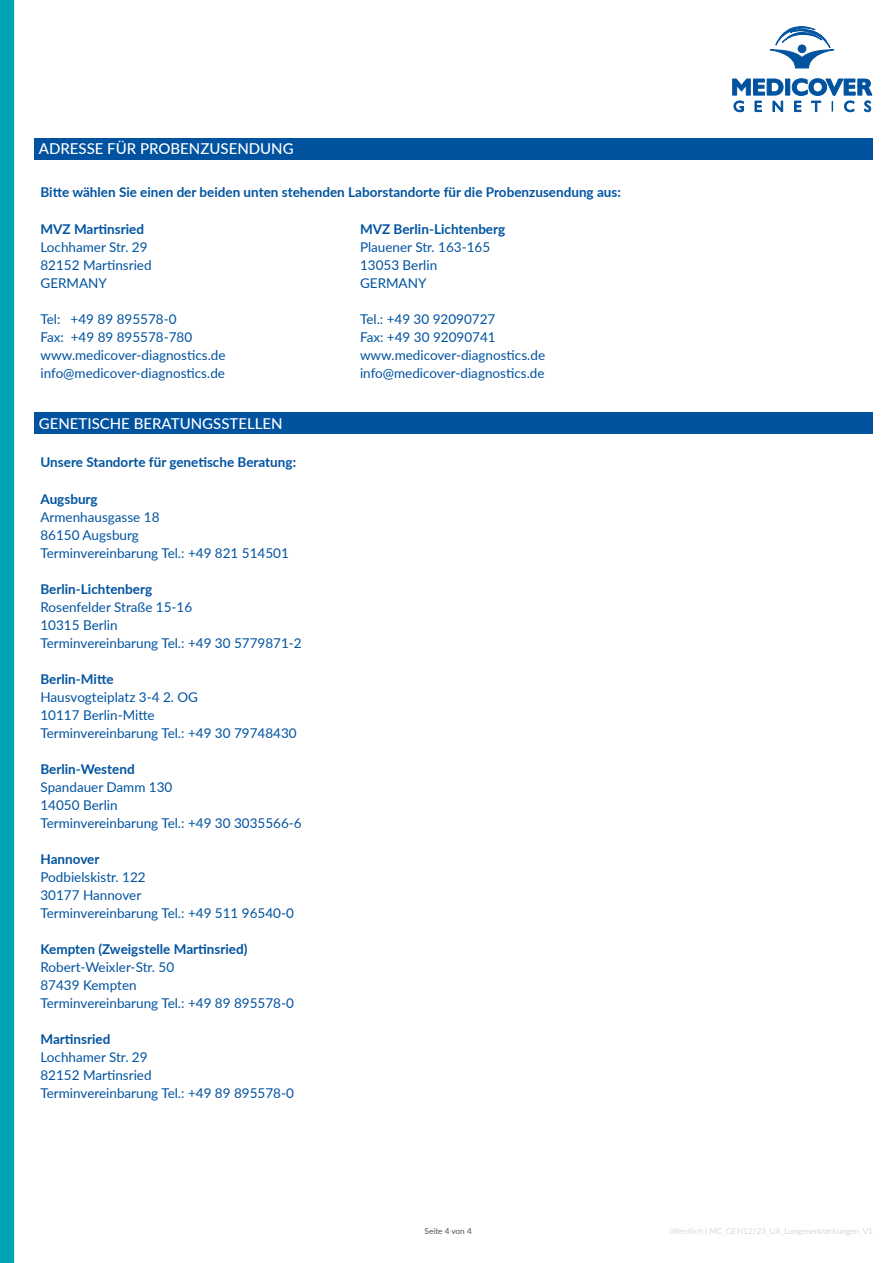
<style>
.page{position:relative;width:893px;height:1263px;background:#fff}
.page>*{position:absolute;margin:0;border:0;box-sizing:border-box;transform-origin:0 0}
.t1{font:500 15px "Lato";color:#fff}
.t2{font:13.5px/18px "Lato";color:#0153a0}
.t3{font:700 13.5px "Lato";color:#0153a0}
.t4{font:300 8.25px "Lato";color:#bcbdc0}
.t5{font:8.25px "Lato";color:#505356}
</style>
<div class="page">
<div style="left:35px;top:138px;width:838px;height:22px;background:#0153a0"></div>
<div style="left:35px;top:412px;width:838px;height:22px;background:#0153a0"></div>
<svg style="left:770px;top:26px;width:64px;height:42px"></svg>
<svg style="left:733px;top:79px;width:139px;height:16px"></svg>
<svg style="left:734px;top:101px;width:9px;height:11px"></svg>
<svg style="left:755px;top:101px;width:6px;height:11px"></svg>
<svg style="left:773px;top:101px;width:10px;height:11px"></svg>
<svg style="left:794px;top:101px;width:7px;height:11px"></svg>
<svg style="left:811px;top:101px;width:10px;height:11px"></svg>
<svg style="left:844px;top:101px;width:10px;height:11px"></svg>
<svg style="left:865px;top:101px;width:6px;height:11px"></svg>
<div style="left:0;top:0;width:14px;height:1263px;background:#00a4b5"></div>
<p class="t1" style="left:39px;top:138px;width:256px">ADRESSE FÜR PROBENZUSENDUNG</p>
<p class="t3" style="left:40px;top:182px;width:582px">Bitte wählen Sie einen der beiden unten stehenden Laborstandorte für die Probenzusendung aus:</p>
<p class="t3" style="left:40px;top:219px;width:105px">MVZ Martinsried</p>
<p class="t2" style="left:40px;top:238px;width:113px">Lochhamer Str. 29<br>82152 Martinsried<br>GERMANY</p>
<p class="t2" style="left:40px;top:310px;width:187px">Tel: +49 89 895578-0<br>Fax: +49 89 895578-780 www.medicover-diagnostics.de info@medicover-diagnostics.de</p>
<p class="t1" style="left:39px;top:413px;width:245px">GENETISCHE BERATUNGSSTELLEN</p>
<p class="t3" style="left:40px;top:452px;width:257px">Unsere Standorte für genetische Beratung:</p>
<p class="t3" style="left:40px;top:489px;width:59px">Augsburg</p>
<p class="t2" style="left:40px;top:507px;width:250px">Armenhausgasse 18<br>86150 Augsburg<br>Terminvereinbarung Tel.: +49 821 514501</p>
<p class="t3" style="left:40px;top:579px;width:113px">Berlin-Lichtenberg</p>
<p class="t2" style="left:40px;top:597px;width:263px">Rosenfelder Straße 15-16<br>10315 Berlin<br>Terminvereinbarung Tel.: +49 30 5779871-2</p>
<p class="t3" style="left:40px;top:669px;width:75px">Berlin-Mitte</p>
<p class="t2" style="left:40px;top:687px;width:258px">Hausvogteiplatz 3-4 2. OG<br>10117 Berlin-Mitte<br>Terminvereinbarung Tel.: +49 30 79748430</p>
<p class="t3" style="left:40px;top:759px;width:96px">Berlin-Westend</p>
<p class="t2" style="left:40px;top:777px;width:263px">Spandauer Damm 130<br>14050 Berlin<br>Terminvereinbarung Tel.: +49 30 3035566-6</p>
<p class="t3" style="left:40px;top:849px;width:60px">Hannover</p>
<p class="t2" style="left:40px;top:867px;width:255px">Podbielskistr. 122<br>30177 Hannover<br>Terminvereinbarung Tel.: +49 511 96540-0</p>
<p class="t3" style="left:40px;top:939px;width:208px">Kempten (Zweigstelle Martinsried)</p>
<p class="t2" style="left:40px;top:957px;width:255px">Robert-Weixler-Str. 50<br>87439 Kempten<br>Terminvereinbarung Tel.: +49 89 895578-0</p>
<p class="t3" style="left:40px;top:1029px;width:72px">Martinsried</p>
<p class="t2" style="left:40px;top:1047px;width:255px">Lochhamer Str. 29<br>82152 Martinsried<br>Terminvereinbarung Tel.: +49 89 895578-0</p>
<p class="t3" style="left:360px;top:219px;width:147px">MVZ Berlin-Lichtenberg</p>
<p class="t2" style="left:360px;top:237px;width:132px">Plauener Str. 163-165<br>13053 Berlin<br>GERMANY</p>
<p class="t2" style="left:360px;top:309px;width:187px">Tel.: +49 30 92090727<br>Fax: +49 30 92090741 www.medicover-diagnostics.de info@medicover-diagnostics.de</p>
<p class="t5" style="left:425px;top:1225px;width:49px">Seite 4 von 4</p>
<p class="t4" style="left:669px;top:1225px;width:205px">öffentlich | MC_GEN12/23_UA_Lungenerkrankungen_V1</p>
</div>
